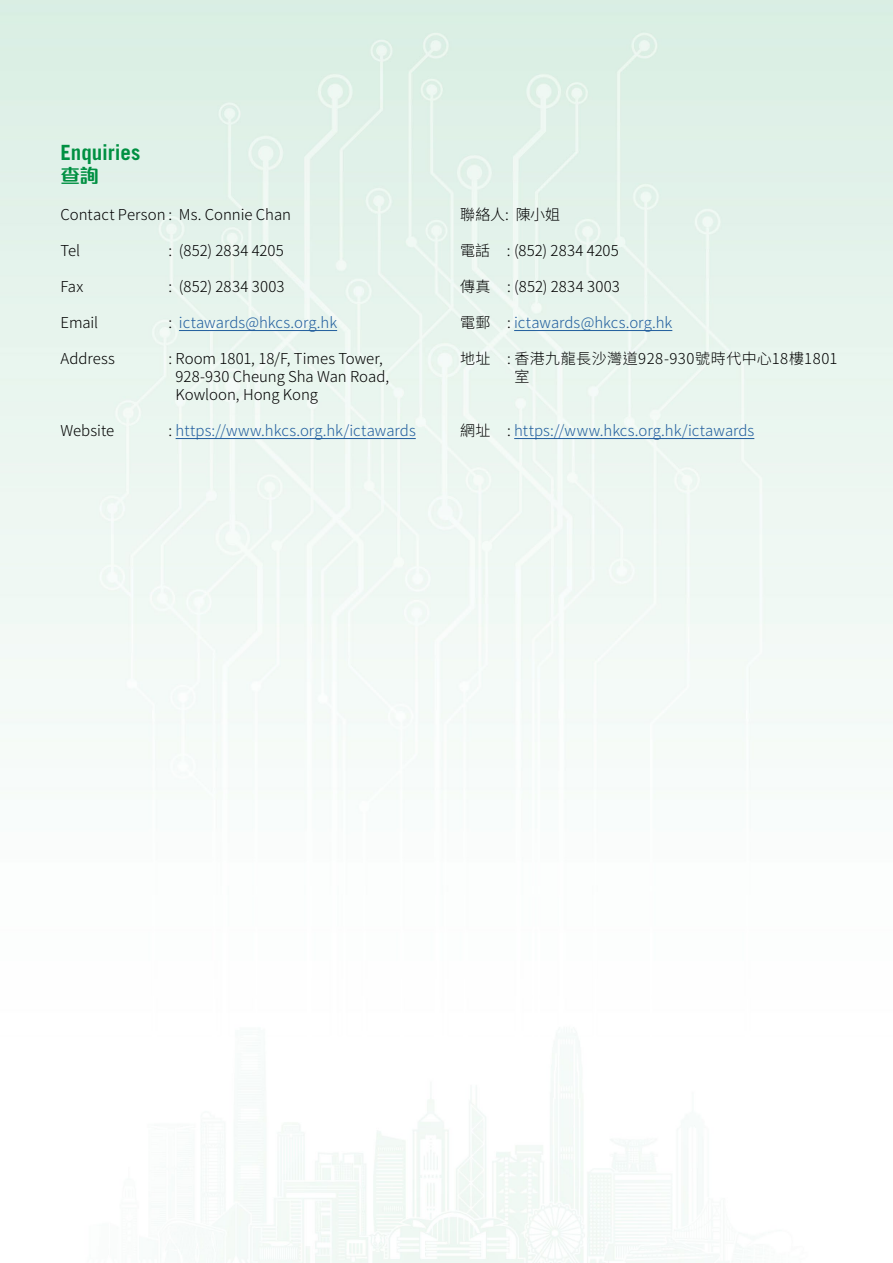
<style>
.page{position:relative;width:893px;height:1263px;background:#fff}
.page>*{position:absolute;margin:0;border:0;box-sizing:border-box;transform-origin:0 0}
.t1{font:700 21px "Trade Gothic";letter-spacing:-.005em;color:#009042}
.t2{font:700 19.5px "M Finance HK";color:#009042}
.t3{font:300 15px/18px "Noto Sans CJ Ktc";letter-spacing:.005em;color:#000}
.t4{font:300 15px "Noto Sans CJ Ktc";color:#215e9e}
.t5{font:300 15px/18px "Noto Sans CJ Ktc";letter-spacing:.03em;color:#000}
.s1{color:#000}
</style>
<div class="page">
<img style="left:0;top:0;width:893px;height:1263px">
<hr style="left:179px;top:330px;width:158px;height:1px;background:#215e9e">
<hr style="left:176px;top:438px;width:240px;height:1px;background:#215e9e">
<hr style="left:514px;top:330px;width:158px;height:1px;background:#215e9e">
<hr style="left:514px;top:438px;width:240px;height:1px;background:#215e9e">
<h1 class="t1" style="left:61px;top:140px;width:81px">Enquiries</h1>
<h2 class="t2" style="left:61px;top:161px;width:40px">查詢</h2>
<p class="t3" style="left:61px;top:206px;width:232px">Contact Person : Ms. Connie Chan</p>
<p class="t3" style="left:61px;top:242px;width:21px">Tel</p>
<p class="t3" style="left:169px;top:242px;width:117px">: (852) 2834 4205</p>
<p class="t3" style="left:61px;top:278px;width:24px">Fax</p>
<p class="t3" style="left:169px;top:278px;width:118px">: (852) 2834 3003</p>
<p class="t3" style="left:61px;top:314px;width:39px">Email</p>
<p class="t4" style="left:169px;top:314px;width:170px"><span class="s1">:</span> ictawards@hkcs.org.hk</p>
<p class="t3" style="left:61px;top:350px;width:56px">Address</p>
<p class="t3" style="left:176px;top:350px;width:215px;text-indent:-7px">: Room 1801, 18/F, Times Tower,<br>928-930 Cheung Sha Wan Road,<br>Kowloon, Hong Kong</p>
<p class="t3" style="left:61px;top:422px;width:55px">Website</p>
<p class="t4" style="left:169px;top:422px;width:249px"><span class="s1">:</span> https://www.hkcs.org.hk/ictawards</p>
<p class="t3" style="left:460px;top:206px;width:102px">聯絡人: 陳小姐</p>
<p class="t3" style="left:460px;top:242px;width:160px">電話 : (852) 2834 4205</p>
<p class="t3" style="left:460px;top:278px;width:161px">傳真 : (852) 2834 3003</p>
<p class="t4" style="left:460px;top:314px;width:214px"><span class="s1">電郵 :</span> ictawards@hkcs.org.hk</p>
<p class="t5" style="left:514px;top:350px;width:324px;text-indent:-54px">地址 : 香港九龍長沙灣道928-930號時代中心18樓1801室</p>
<p class="t4" style="left:460px;top:422px;width:296px"><span class="s1">網址 :</span> https://www.hkcs.org.hk/ictawards</p>
</div>
